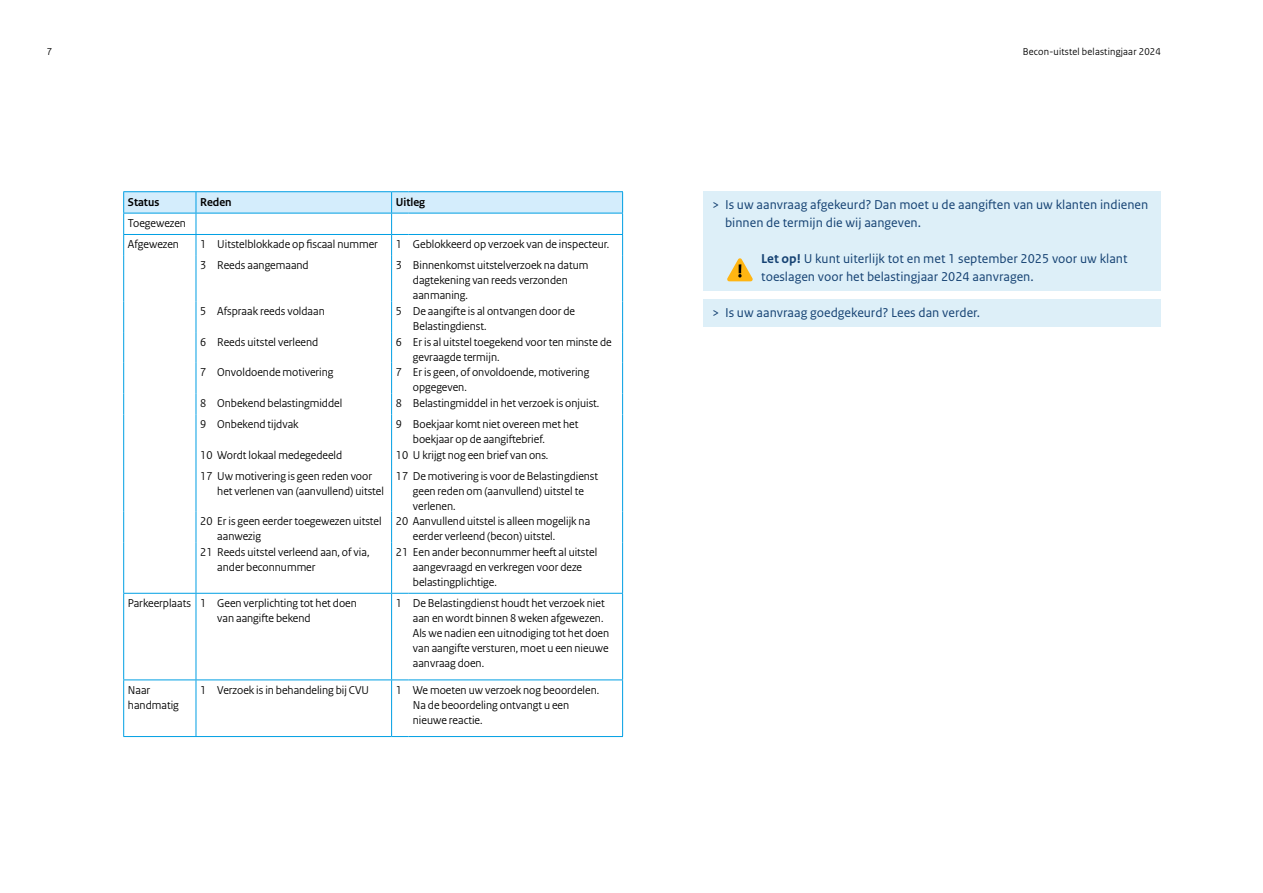
<style>
.page{position:relative;width:1263px;height:893px;background:#fff}
.page>*{position:absolute;margin:0;border:0;box-sizing:border-box;transform-origin:0 0}
.Prio_Categorie{font:13.5px/18px "Rijksoverheid Sans Text";color:#154273}
.Tabel_plat{font:12px/15px "Rijksoverheid Sans Heading";color:#000}
.Tabel_tussenkop{font:700 12px "Rijksoverheid Sans Heading";color:#000}
.t1{font:10.5px "Rijksoverheid Sans Heading";letter-spacing:.02em;color:#000}
.s1{font-weight:700}
</style>
<div class="page">
<hr style="left:391px;top:256px;width:1px;height:45px;background:#009fe3">
<hr style="left:391px;top:301px;width:1px;height:31px;background:#009fe3">
<hr style="left:391px;top:332px;width:1px;height:31px;background:#009fe3">
<hr style="left:391px;top:363px;width:1px;height:30px;background:#009fe3">
<svg style="left:391px;top:393px;width:1px;height:21px"></svg>
<hr style="left:391px;top:414px;width:1px;height:31px;background:#009fe3">
<svg style="left:391px;top:445px;width:1px;height:21px"></svg>
<hr style="left:391px;top:466px;width:1px;height:46px;background:#009fe3">
<hr style="left:391px;top:512px;width:1px;height:30px;background:#009fe3">
<hr style="left:391px;top:542px;width:1px;height:51px;background:#009fe3">
<hr style="left:391px;top:594px;width:1px;height:85px;background:#009fe3">
<hr style="left:391px;top:680px;width:1px;height:56px;background:#009fe3">
<hr style="left:622px;top:256px;width:1px;height:45px;background:#009fe3">
<hr style="left:622px;top:301px;width:1px;height:31px;background:#009fe3">
<hr style="left:622px;top:332px;width:1px;height:31px;background:#009fe3">
<hr style="left:622px;top:363px;width:1px;height:30px;background:#009fe3">
<svg style="left:622px;top:393px;width:1px;height:21px"></svg>
<hr style="left:622px;top:414px;width:1px;height:31px;background:#009fe3">
<svg style="left:622px;top:445px;width:1px;height:21px"></svg>
<hr style="left:622px;top:466px;width:1px;height:46px;background:#009fe3">
<hr style="left:622px;top:512px;width:1px;height:30px;background:#009fe3">
<hr style="left:622px;top:542px;width:1px;height:51px;background:#009fe3">
<hr style="left:123px;top:594px;width:1px;height:85px;background:#009fe3">
<svg style="left:196px;top:593px;width:17px;height:1px"></svg>
<hr style="left:213px;top:593px;width:179px;height:1px;background:#009fe3">
<svg style="left:392px;top:593px;width:17px;height:1px"></svg>
<hr style="left:409px;top:593px;width:214px;height:1px;background:#009fe3">
<hr style="left:622px;top:594px;width:1px;height:85px;background:#009fe3">
<hr style="left:123px;top:679px;width:73px;height:1px;background:#009fe3">
<hr style="left:123px;top:680px;width:1px;height:56px;background:#009fe3">
<svg style="left:196px;top:679px;width:17px;height:1px"></svg>
<hr style="left:213px;top:679px;width:179px;height:1px;background:#009fe3">
<svg style="left:392px;top:679px;width:17px;height:1px"></svg>
<hr style="left:409px;top:679px;width:214px;height:1px;background:#009fe3">
<hr style="left:622px;top:680px;width:1px;height:56px;background:#009fe3">
<hr style="left:123px;top:736px;width:73px;height:1px;background:#009fe3">
<svg style="left:196px;top:736px;width:17px;height:1px"></svg>
<hr style="left:213px;top:736px;width:179px;height:1px;background:#009fe3">
<svg style="left:392px;top:736px;width:17px;height:1px"></svg>
<hr style="left:409px;top:736px;width:214px;height:1px;background:#009fe3">
<hr style="left:196px;top:594px;width:1px;height:85px;background:#009fe3">
<hr style="left:196px;top:680px;width:1px;height:56px;background:#009fe3">
<hr style="left:196px;top:256px;width:1px;height:45px;background:#009fe3">
<hr style="left:196px;top:301px;width:1px;height:31px;background:#009fe3">
<hr style="left:196px;top:332px;width:1px;height:31px;background:#009fe3">
<hr style="left:196px;top:363px;width:1px;height:30px;background:#009fe3">
<svg style="left:196px;top:393px;width:1px;height:21px"></svg>
<hr style="left:196px;top:414px;width:1px;height:31px;background:#009fe3">
<svg style="left:196px;top:445px;width:1px;height:21px"></svg>
<hr style="left:196px;top:466px;width:1px;height:46px;background:#009fe3">
<hr style="left:196px;top:512px;width:1px;height:30px;background:#009fe3">
<hr style="left:196px;top:542px;width:1px;height:51px;background:#009fe3">
<hr style="left:123px;top:593px;width:73px;height:1px;background:#009fe3">
<svg style="left:123px;top:191px;width:500px;height:65px"></svg>
<hr style="left:123px;top:256px;width:1px;height:45px;background:#009fe3">
<hr style="left:123px;top:301px;width:1px;height:31px;background:#009fe3">
<hr style="left:123px;top:332px;width:1px;height:31px;background:#009fe3">
<hr style="left:123px;top:363px;width:1px;height:30px;background:#009fe3">
<svg style="left:123px;top:393px;width:1px;height:21px"></svg>
<hr style="left:123px;top:414px;width:1px;height:31px;background:#009fe3">
<svg style="left:123px;top:445px;width:1px;height:21px"></svg>
<hr style="left:123px;top:466px;width:1px;height:46px;background:#009fe3">
<hr style="left:123px;top:512px;width:1px;height:30px;background:#009fe3">
<hr style="left:123px;top:542px;width:1px;height:51px;background:#009fe3">
<div style="left:704px;top:191px;width:457px;height:99px;background:#ddeff8"></div>
<div style="left:704px;top:299px;width:457px;height:27px;background:#ddeff8"></div>
<svg style="left:727px;top:258px;width:26px;height:23px"></svg>
<p class="t1" style="left:47px;top:45px;width:7px">7</p>
<p class="Tabel_tussenkop" style="left:128px;top:195px;width:33px">Status</p>
<p class="Tabel_tussenkop" style="left:200px;top:195px;width:33px">Reden</p>
<p class="Tabel_tussenkop" style="left:396px;top:195px;width:31px">Uitleg</p>
<p class="Tabel_plat" style="left:128px;top:216px;width:60px">Toegewezen</p>
<p class="Tabel_plat" style="left:128px;top:237px;width:53px">Afgewezen</p>
<p class="Tabel_plat" style="left:200px;top:237px;width:8px">1</p>
<p class="Tabel_plat" style="left:217px;top:237px;width:162px">Uitstelblokkade op fiscaal nummer</p>
<p class="Tabel_plat" style="left:396px;top:237px;width:8px">1</p>
<p class="Tabel_plat" style="left:413px;top:237px;width:198px">Geblokkeerd op verzoek van de inspecteur.</p>
<p class="Tabel_plat" style="left:200px;top:258px;width:8px">3</p>
<p class="Tabel_plat" style="left:217px;top:258px;width:93px">Reeds aangemaand</p>
<p class="Tabel_plat" style="left:396px;top:258px;width:8px">3</p>
<p class="Tabel_plat" style="left:413px;top:258px;width:177px">Binnenkomst uitstelverzoek na datum dagtekening van reeds verzonden aanmaning.</p>
<p class="Tabel_plat" style="left:200px;top:304px;width:8px">5</p>
<p class="Tabel_plat" style="left:217px;top:304px;width:109px">Afspraak reeds voldaan</p>
<p class="Tabel_plat" style="left:396px;top:304px;width:8px">5</p>
<p class="Tabel_plat" style="left:413px;top:304px;width:164px">De aangifte is al ontvangen door de<br>Belastingdienst.</p>
<p class="Tabel_plat" style="left:200px;top:334px;width:8px">6</p>
<p class="Tabel_plat" style="left:217px;top:334px;width:103px">Reeds uitstel verleend</p>
<p class="Tabel_plat" style="left:396px;top:334px;width:8px">6</p>
<p class="Tabel_plat" style="left:413px;top:334px;width:200px">Er is al uitstel toegekend voor ten minste de gevraagde termijn.</p>
<p class="Tabel_plat" style="left:200px;top:365px;width:8px">7</p>
<p class="Tabel_plat" style="left:217px;top:365px;width:118px">Onvoldoende motivering</p>
<p class="Tabel_plat" style="left:396px;top:365px;width:8px">7</p>
<p class="Tabel_plat" style="left:413px;top:365px;width:178px">Er is geen, of onvoldoende, motivering opgegeven.</p>
<p class="Tabel_plat" style="left:200px;top:396px;width:8px">8</p>
<p class="Tabel_plat" style="left:217px;top:396px;width:127px">Onbekend belastingmiddel</p>
<p class="Tabel_plat" style="left:396px;top:396px;width:8px">8</p>
<p class="Tabel_plat" style="left:413px;top:396px;width:188px">Belastingmiddel in het verzoek is onjuist.</p>
<p class="Tabel_plat" style="left:200px;top:417px;width:8px">9</p>
<p class="Tabel_plat" style="left:217px;top:417px;width:83px">Onbekend tijdvak</p>
<p class="Tabel_plat" style="left:396px;top:417px;width:8px">9</p>
<p class="Tabel_plat" style="left:413px;top:417px;width:167px">Boekjaar komt niet overeen met het boekjaar op de aangiftebrief.</p>
<p class="Tabel_plat" style="left:200px;top:447px;width:143px">10 Wordt lokaal medegedeeld</p>
<p class="Tabel_plat" style="left:396px;top:447px;width:154px">10 U krijgt nog een brief van ons.</p>
<p class="Tabel_plat" style="left:200px;top:468px;width:173px">17 Uw motivering is geen reden voor</p>
<p class="Tabel_plat" style="left:217px;top:483px;width:168px">het verlenen van (aanvullend) uitstel</p>
<p class="Tabel_plat" style="left:396px;top:468px;width:204px">17 De motivering is voor de Belastingdienst</p>
<p class="Tabel_plat" style="left:413px;top:483px;width:172px">geen reden om (aanvullend) uitstel te verlenen.</p>
<p class="Tabel_plat" style="left:200px;top:514px;width:183px">20 Er is geen eerder toegewezen uitstel</p>
<p class="Tabel_plat" style="left:217px;top:529px;width:45px">aanwezig</p>
<p class="Tabel_plat" style="left:200px;top:544px;width:171px">21 Reeds uitstel verleend aan, of via,</p>
<p class="Tabel_plat" style="left:217px;top:559px;width:100px">ander beconnummer</p>
<p class="Tabel_plat" style="left:396px;top:514px;width:196px">20 Aanvullend uitstel is alleen mogelijk na</p>
<p class="Tabel_plat" style="left:413px;top:529px;width:144px">eerder verleend (becon) uitstel.</p>
<p class="Tabel_plat" style="left:396px;top:544px;width:203px">21 Een ander beconnummer heeft al uitstel</p>
<p class="Tabel_plat" style="left:413px;top:559px;width:171px">aangevraagd en verkregen voor deze belastingplichtige.</p>
<p class="Tabel_plat" style="left:128px;top:596px;width:64px">Parkeerplaats</p>
<p class="Tabel_plat" style="left:200px;top:596px;width:8px">1</p>
<p class="Tabel_plat" style="left:217px;top:596px;width:141px">Geen verplichting tot het doen van aangifte bekend</p>
<p class="Tabel_plat" style="left:396px;top:596px;width:8px">1</p>
<p class="Tabel_plat" style="left:413px;top:596px;width:198px">De Belastingdienst houdt het verzoek niet aan en wordt binnen 8 weken afgewezen.<br>Als we nadien een uitnodiging tot het doen van aangifte versturen, moet u een nieuwe aanvraag doen.</p>
<p class="Tabel_plat" style="left:128px;top:682px;width:52px">Naar handmatig</p>
<p class="Tabel_plat" style="left:200px;top:682px;width:8px">1</p>
<p class="Tabel_plat" style="left:217px;top:682px;width:153px">Verzoek is in behandeling bij CVU</p>
<p class="Tabel_plat" style="left:396px;top:682px;width:8px">1</p>
<p class="Tabel_plat" style="left:413px;top:682px;width:188px">We moeten uw verzoek nog beoordelen.<br>Na de beoordeling ontvangt u een nieuwe reactie.</p>
<p class="t1" style="left:1023px;top:45px;width:140px">Becon-uitstel belastingjaar 2024</p>
<p class="Prio_Categorie" style="left:725px;top:196px;width:425px;text-indent:-13px">&gt; Is uw aanvraag afgekeurd? Dan moet u de aangiften van uw klanten indienen binnen de termijn die wij aangeven.</p>
<p class="Prio_Categorie" style="left:761px;top:250px;width:368px"><span class="s1">Let op!</span> U kunt uiterlijk tot en met 1 september 2025 voor uw klant toeslagen voor het belastingjaar 2024 aanvragen.</p>
<p class="Prio_Categorie" style="left:712px;top:304px;width:269px">&gt; Is uw aanvraag goedgekeurd? Lees dan verder.</p>
</div>
